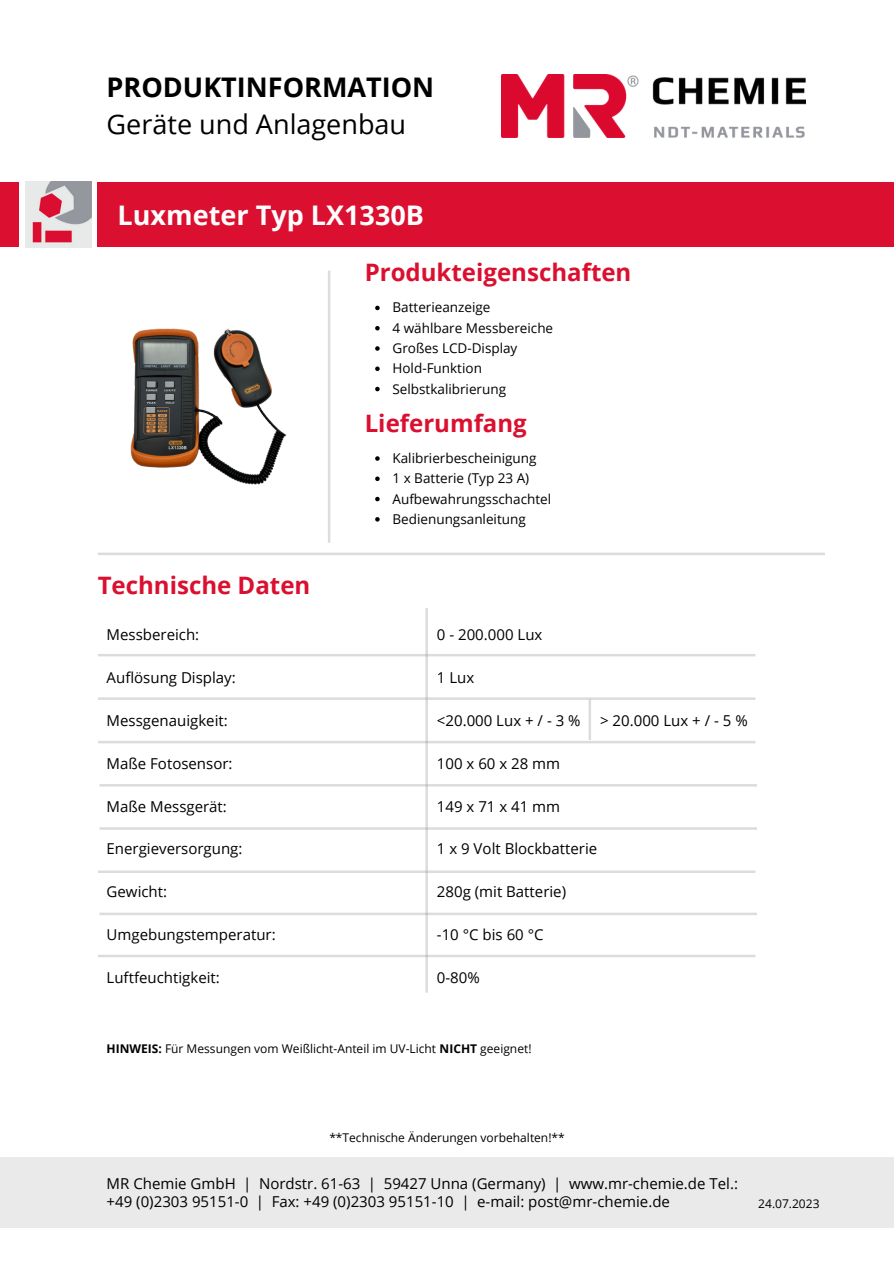
<style>
.page{position:relative;width:894px;height:1264px;background:#fff}
.page>*{position:absolute;margin:0;border:0;box-sizing:border-box;transform-origin:0 0}
.t1{font:27px "Open Sans";color:#000}
.t2{font:700 27px "Open Sans";color:#000}
.t3{font:700 27px "Open Sans";color:#fefefe}
.t4{font:700 24px "Open Sans";color:#db0f2f}
.t5{font:15px/18px "Open Sans";color:#000}
.t6{font:13.5px "Open Sans";color:#000}
.t7{font:12px "Open Sans";color:#000}
.s1{font-weight:700}
</style>
<div class="page">
<svg style="left:98px;top:552px;width:726px;height:3px"></svg>
<svg style="left:328px;top:271px;width:2px;height:272px"></svg>
<img style="left:501px;top:74px;width:304px;height:63px">
<img style="left:130px;top:328px;width:157px;height:157px">
<div style="left:0;top:1157px;width:893px;height:70px;background:#e9eae9"></div>
<img style="left:25px;top:181px;width:67px;height:67px">
<div style="left:0;top:182px;width:19px;height:64px;background:#db0f2f"></div>
<div style="left:98px;top:182px;width:795px;height:64px;background:#db0f2f"></div>
<svg style="left:375px;top:306px;width:4px;height:4px"></svg>
<svg style="left:375px;top:326px;width:4px;height:4px"></svg>
<svg style="left:375px;top:346px;width:4px;height:5px"></svg>
<svg style="left:375px;top:366px;width:4px;height:5px"></svg>
<svg style="left:375px;top:387px;width:4px;height:4px"></svg>
<svg style="left:375px;top:456px;width:4px;height:5px"></svg>
<svg style="left:375px;top:476px;width:4px;height:5px"></svg>
<svg style="left:375px;top:497px;width:4px;height:4px"></svg>
<svg style="left:375px;top:517px;width:4px;height:4px"></svg>
<svg style="left:98px;top:608px;width:659px;height:384px"></svg>
<p class="t2" style="left:107px;top:68px;width:329px">PRODUKTINFORMATION</p>
<p class="t1" style="left:107px;top:105px;width:301px">Geräte und Anlagenbau</p>
<p class="t3" style="left:117px;top:196px;width:308px">Luxmeter Typ LX1330B</p>
<p class="t4" style="left:364px;top:255px;width:268px">Produkteigenschaften</p>
<p class="t6" style="left:392px;top:298px;width:99px">Batterieanzeige</p>
<p class="t6" style="left:392px;top:318px;width:162px">4 wählbare Messbereiche</p>
<p class="t6" style="left:392px;top:338px;width:126px">Großes LCD-Display</p>
<p class="t6" style="left:392px;top:359px;width:91px">Hold-Funktion</p>
<p class="t6" style="left:392px;top:379px;width:115px">Selbstkalibrierung</p>
<p class="t4" style="left:98px;top:568px;width:214px">Technische Daten</p>
<p class="t5" style="left:107px;top:625px;width:94px">Messbereich:</p>
<p class="t5" style="left:107px;top:668px;width:131px">Auflösung Display:</p>
<p class="t5" style="left:107px;top:711px;width:123px">Messgenauigkeit:</p>
<p class="t5" style="left:107px;top:754px;width:127px">Maße Fotosensor:</p>
<p class="t5" style="left:107px;top:796px;width:122px">Maße Messgerät:</p>
<p class="t5" style="left:107px;top:839px;width:137px">Energieversorgung:</p>
<p class="t5" style="left:107px;top:882px;width:62px">Gewicht:</p>
<p class="t5" style="left:107px;top:925px;width:170px">Umgebungstemperatur:</p>
<p class="t5" style="left:107px;top:967px;width:115px">Luftfeuchtigkeit:</p>
<p class="t4" style="left:364px;top:406px;width:163px">Lieferumfang</p>
<p class="t6" style="left:392px;top:448px;width:145px">Kalibrierbescheinigung</p>
<p class="t6" style="left:392px;top:469px;width:138px">1 x Batterie (Typ 23 A)</p>
<p class="t6" style="left:392px;top:489px;width:160px">Aufbewahrungsschachtel</p>
<p class="t6" style="left:392px;top:509px;width:135px">Bedienungsanleitung</p>
<p class="t5" style="left:437px;top:625px;width:107px">0 - 200.000 Lux</p>
<p class="t5" style="left:437px;top:668px;width:39px">1 Lux</p>
<p class="t5" style="left:437px;top:711px;width:145px">&lt;20.000 Lux + / - 3 %</p>
<p class="t5" style="left:600px;top:711px;width:149px">&gt; 20.000 Lux + / - 5 %</p>
<p class="t5" style="left:437px;top:754px;width:125px">100 x 60 x 28 mm</p>
<p class="t5" style="left:437px;top:796px;width:125px">149 x 71 x 41 mm</p>
<p class="t5" style="left:437px;top:839px;width:162px">1 x 9 Volt Blockbatterie</p>
<p class="t5" style="left:437px;top:882px;width:131px">280g (mit Batterie)</p>
<p class="t5" style="left:437px;top:925px;width:108px">-10 °C bis 60 °C</p>
<p class="t5" style="left:437px;top:967px;width:44px">0-80%</p>
<p class="t7" style="left:107px;top:1039px;width:426px"><span class="s1">HINWEIS:</span> Für Messungen vom Weißlicht-Anteil im UV-Licht <span class="s1">NICHT</span> geeignet!</p>
<p class="t7" style="left:329px;top:1129px;width:237px">**Technische Änderungen vorbehalten!**</p>
<p class="t5" style="left:107px;top:1174px;width:632px">MR Chemie GmbH | Nordstr. 61-63 | 59427 Unna (Germany) | www.mr-chemie.de Tel.: +49 (0)2303 95151-0 | Fax: +49 (0)2303 95151-10 | e-mail: post@mr-chemie.de</p>
<p class="t7" style="left:758px;top:1194px;width:63px">24.07.2023</p>
</div>
